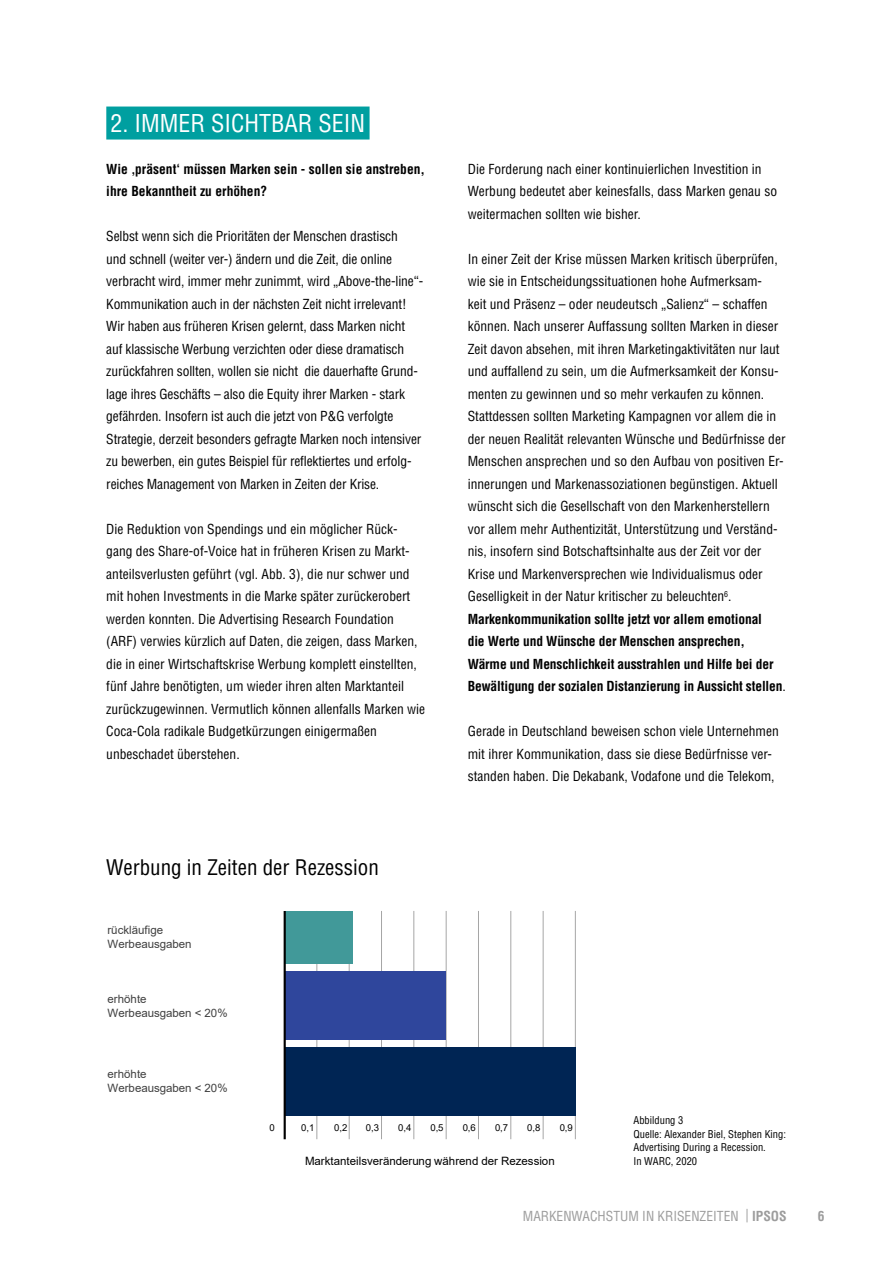
<style>
.page{position:relative;width:893px;height:1263px;background:#fff}
.page>*{position:absolute;margin:0;border:0;box-sizing:border-box;transform-origin:0 0}
.t1{font:condensed 24px "Helvetica LT Std";color:#fff}
.t2{font:condensed 21px "Helvetica LT Std";color:#000}
.t3{font:condensed 13.5px/22.5px "Helvetica LT Std";color:#000}
.t4{font:700 condensed 13.5px/22.5px "Helvetica LT Std";color:#000}
.t5{font:condensed 13.5px "Helvetica LT Std";color:#9c9c9c}
.t6{font:700 condensed 13.5px "Helvetica LT Std";color:#9c9c9c}
.t7{font:11.55px/13.8px "Arial";color:#404040}
.t8{font:11.55px "Arial";color:#000}
.t9{font:condensed 10.5px/13.5px "Helvetica LT Std";color:#000}
.t10{font:9.6px "Arial";color:#000}
.s1{font-weight:700}
</style>
<div class="page">
<hr style="left:317px;top:911px;width:1px;height:228px;background:#a6a6a6">
<hr style="left:349px;top:911px;width:1px;height:228px;background:#a6a6a6">
<hr style="left:381px;top:911px;width:1px;height:228px;background:#a6a6a6">
<hr style="left:414px;top:911px;width:1px;height:228px;background:#a6a6a6">
<hr style="left:446px;top:911px;width:1px;height:228px;background:#a6a6a6">
<hr style="left:478px;top:911px;width:1px;height:228px;background:#a6a6a6">
<hr style="left:511px;top:911px;width:1px;height:228px;background:#a6a6a6">
<hr style="left:543px;top:911px;width:1px;height:228px;background:#a6a6a6">
<hr style="left:575px;top:911px;width:1px;height:228px;background:#a6a6a6">
<div style="left:285px;top:911px;width:67px;height:52px;background:#419999"></div>
<div style="left:285px;top:971px;width:161px;height:69px;background:#2f469c"></div>
<div style="left:285px;top:1047px;width:290px;height:68px;background:#002554"></div>
<hr style="left:284px;top:911px;width:2px;height:228px;background:#000">
<div style="left:106px;top:107px;width:264px;height:33px;background:#009fa0"></div>
<h1 class="t1" style="left:111px;top:108px;width:256px">2. IMMER SICHTBAR SEIN</h1>
<p class="t4" style="left:106px;top:158px;width:320px">Wie ‚präsent‘ müssen Marken sein - sollen sie anstreben, ihre Bekanntheit zu erhöhen?</p>
<p class="t3" style="left:106px;top:225px;width:318px">Selbst wenn sich die Prioritäten der Menschen drastisch<br>und schnell (weiter ver-) ändern und die Zeit, die online verbracht wird, immer mehr zunimmt, wird „Above-the-line“- Kommunikation auch in der nächsten Zeit nicht irrelevant!<br>Wir haben aus früheren Krisen gelernt, dass Marken nicht auf klassische Werbung verzichten oder diese dramatisch zurückfahren sollten, wollen sie nicht die dauerhafte Grund&shy;lage ihres Geschäfts – also die Equity ihrer Marken - stark gefährden. Insofern ist auch die jetzt von P&amp;G verfolgte Strategie, derzeit besonders gefragte Marken noch intensiver zu bewerben, ein gutes Beispiel für reflektiertes und erfolg&shy;reiches Management von Marken in Zeiten der Krise.</p>
<p class="t3" style="left:106px;top:518px;width:320px">Die Reduktion von Spendings und ein möglicher Rück&shy;gang des Share-of-Voice hat in früheren Krisen zu Markt&shy;anteilsverlusten geführt (vgl. Abb. 3), die nur schwer und mit hohen Investments in die Marke später zurückerobert werden konnten. Die Advertising Research Foundation (ARF) verwies kürzlich auf Daten, die zeigen, dass Marken, die in einer Wirtschaftskrise Werbung komplett einstellten, fünf Jahre benötigten, um wieder ihren alten Marktanteil zurückzugewinnen. Vermutlich können allenfalls Marken wie Coca-Cola radikale Budgetkürzungen einigermaßen unbeschadet überstehen.</p>
<h2 class="t2" style="left:106px;top:854px;width:274px">Werbung in Zeiten der Rezession</h2>
<p class="t7" style="left:107px;top:923px;width:86px">rückläufige<br>Werbeausgaben</p>
<p class="t7" style="left:107px;top:992px;width:122px">erhöhte<br>Werbeausgaben &lt; 20%</p>
<p class="t7" style="left:107px;top:1067px;width:122px">erhöhte<br>Werbeausgaben &lt; 20%</p>
<p class="t3" style="left:468px;top:158px;width:311px">Die Forderung nach einer kontinuierlichen Investition in<br>Werbung bedeutet aber keinesfalls, dass Marken genau so weitermachen sollten wie bisher.</p>
<p class="t3" style="left:468px;top:248px;width:320px">In einer Zeit der Krise müssen Marken kritisch überprüfen, wie sie in Entscheidungssituationen hohe Aufmerksam-<br>keit und Präsenz – oder neudeutsch „Salienz“ – schaffen können. Nach unserer Auffassung sollten Marken in dieser Zeit davon absehen, mit ihren Marketingaktivitäten nur laut und auffallend zu sein, um die Aufmerksamkeit der Konsu&shy;menten zu gewinnen und so mehr verkaufen zu können.<br>Stattdessen sollten Marketing Kampagnen vor allem die in der neuen Realität relevanten Wünsche und Bedürfnisse der Menschen ansprechen und so den Aufbau von positiven Er&shy;innerungen und Markenassoziationen begünstigen. Aktuell wünscht sich die Gesellschaft von den Markenherstellern vor allem mehr Authentizität, Unterstützung und Verständ&shy;nis, insofern sind Botschaftsinhalte aus der Zeit vor der Krise und Markenversprechen wie Individualismus oder Geselligkeit in der Natur kritischer zu beleuchten<sup>6</sup>.<br><span class="s1">Markenkommunikation sollte jetzt vor allem emotional<br>die Werte und Wünsche der Menschen ansprechen, Wärme und Menschlichkeit ausstrahlen und Hilfe bei der Bewältigung der sozialen Distanzierung in Aussicht stellen</span>.</p>
<p class="t3" style="left:468px;top:720px;width:313px">Gerade in Deutschland beweisen schon viele Unternehmen mit ihrer Kommunikation, dass sie diese Bedürfnisse ver&shy;standen haben. Die Dekabank, Vodafone und die Telekom,</p>
<p class="t10" style="left:270px;top:1121px;width:7px">0</p>
<p class="t10" style="left:301px;top:1121px;width:15px">0,1</p>
<p class="t10" style="left:334px;top:1121px;width:15px">0,2</p>
<p class="t10" style="left:366px;top:1121px;width:15px">0,3</p>
<p class="t10" style="left:398px;top:1121px;width:15px">0,4</p>
<p class="t10" style="left:430px;top:1121px;width:15px">0,5</p>
<p class="t10" style="left:463px;top:1121px;width:15px">0,6</p>
<p class="t10" style="left:495px;top:1121px;width:15px">0,7</p>
<p class="t10" style="left:527px;top:1121px;width:15px">0,8</p>
<p class="t10" style="left:560px;top:1121px;width:15px">0,9</p>
<p class="t8" style="left:305px;top:1153px;width:251px">Marktanteilsveränderung während der Rezession</p>
<p class="t9" style="left:633px;top:1114px;width:154px">Abbildung 3<br>Quelle: Alexander Biel, Stephen King:<br>Advertising During a Recession.<br>In WARC, 2020</p>
<p class="t5" style="left:523px;top:1207px;width:265px">MARKENWACHSTUM IN KRISENZEITEN | <span class="s1">IPSOS</span></p>
<p class="t6" style="left:818px;top:1207px;width:8px">6</p>
</div>
